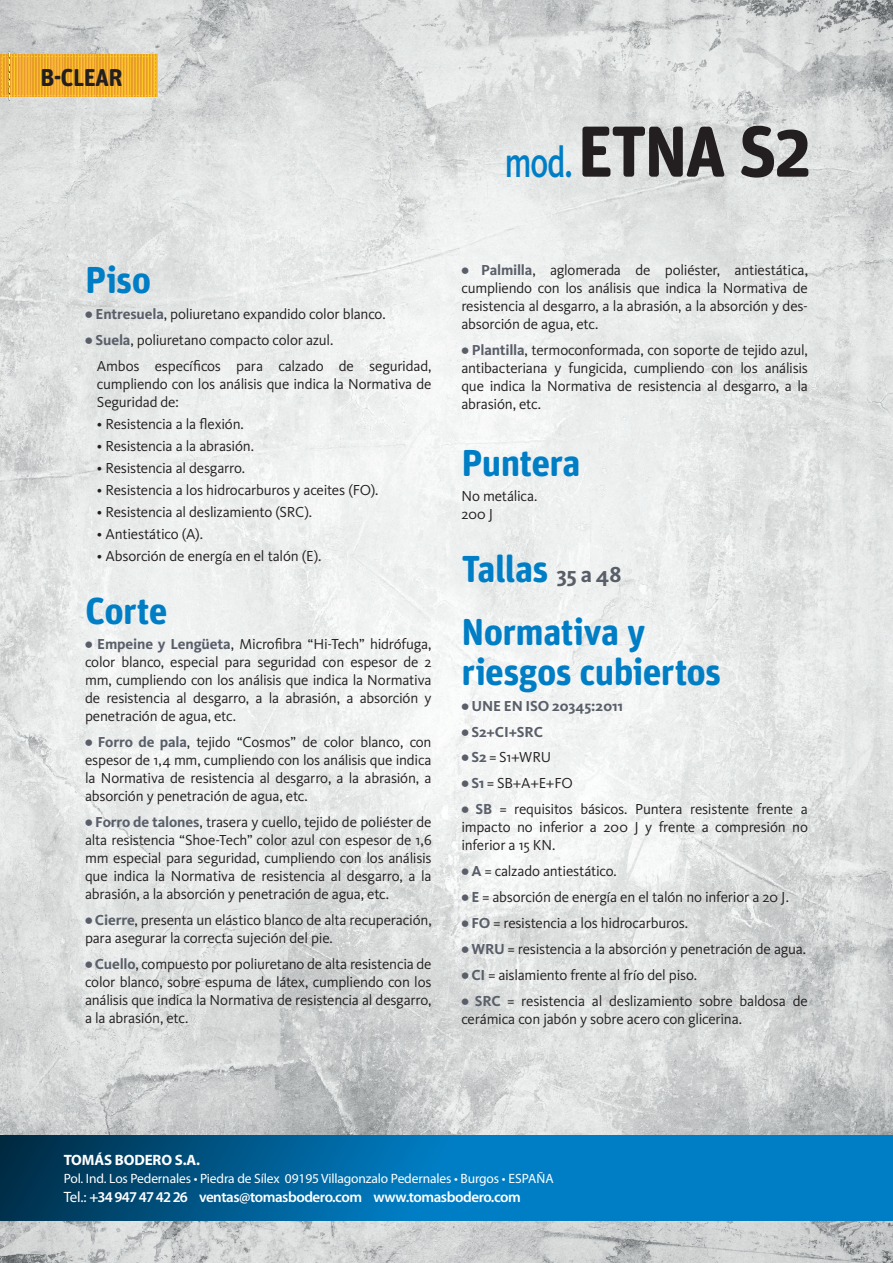
<style>
.page{position:relative;width:893px;height:1263px;background:#fff}
.page>*{position:absolute;margin:0;border:0;box-sizing:border-box;transform-origin:0 0}
.t1{font:700 72px "Unit Rounded OT";letter-spacing:-.04em;color:#231f20}
.t2{font:500 44.1px "Kievit OT";color:#007ec5;scale:.75 1}
.t3{font:700 37.5px "Unit Rounded OT";letter-spacing:-.02em;color:#007ec5}
.t4{font:700 24.3px "Unit Rounded OT";letter-spacing:-.03em;color:#231f20}
.t5{font:15px/18px "Kievit OT";letter-spacing:-.015em;color:#231f20;text-align:justify}
.t6{font:600 15px "Myriad Pro";letter-spacing:-.03em;color:#fff}
.t7{font:700 15px "Kievit OT";letter-spacing:-.005em;color:#5a5e69}
.t8{font:700 15px "Myriad Pro";letter-spacing:-.01em;color:#fff}
.t9{font:13.5px "Myriad Pro";letter-spacing:-.01em;color:#fff}
.s1{font-weight:900;color:#5a5e69}
.s2{font-weight:700;color:#5a5e69}
.s3{font-family:"Kievit OT";font-size:22.5px;color:#5a5e69}
.s4{font-weight:900}
.s5{font-weight:400}
</style>
<div class="page">
<img style="left:0;top:0;width:893px;height:1262px">
<svg style="left:1px;top:55px;width:1px;height:42px"></svg>
<hr style="left:155px;top:55px;width:2px;height:42px;background:#f4b427">
<svg style="left:2px;top:51px;width:154px;height:50px;background:#ecb244"></svg>
<div style="left:0;top:1135px;width:893px;height:85px;background:#007ec5"></div>
<svg style="left:0;top:1135px;width:420px;height:85px;background:#005484"></svg>
<p class="t4" style="left:41px;top:63px;width:84px">B-CLEAR</p>
<p class="t2" style="left:505px;top:135px;width:93px">mod.</p>
<p class="t1" style="left:577px;top:108px;width:236px">ETNA S2</p>
<p class="t3" style="left:85px;top:257px;width:68px">Piso</p>
<p class="t5" style="left:85px;top:305px;width:302px"><span class="s1">•</span> <span class="s2">Entresuela</span>, poliuretano expandido color blanco.</p>
<p class="t5" style="left:85px;top:331px;width:250px"><span class="s1">•</span> <span class="s2">Suela</span>, poliuretano compacto color azul.</p>
<p class="t5" style="left:97px;top:357px;width:336px">Ambos específicos para calzado de seguridad, cumpliendo con los análisis que indica la Normativa de Seguridad de:</p>
<p class="t5" style="left:97px;top:415px;width:148px">• Resistencia a la flexión.</p>
<p class="t5" style="left:97px;top:436px;width:159px">• Resistencia a la abrasión.</p>
<p class="t5" style="left:97px;top:458px;width:150px">• Resistencia al desgarro.</p>
<p class="t5" style="left:97px;top:480px;width:283px">• Resistencia a los hidrocarburos y aceites (FO).</p>
<p class="t5" style="left:97px;top:502px;width:217px">• Resistencia al deslizamiento (SRC).</p>
<p class="t5" style="left:97px;top:524px;width:108px">• Antiestático (A).</p>
<p class="t5" style="left:97px;top:546px;width:226px">• Absorción de energía en el talón (E).</p>
<p class="t3" style="left:85px;top:587px;width:84px">Corte</p>
<p class="t5" style="left:85px;top:635px;width:348px"><span class="s1">•</span> <span class="s2">Empeine y Lengüeta</span>, Microfibra “Hi-Tech” hidrófuga, color blanco, especial para seguridad con espesor de 2 mm, cumpliendo con los análisis que indica la Normativa de resistencia al desgarro, a la abrasión, a absorción y penetración de agua, etc.</p>
<p class="t5" style="left:85px;top:733px;width:348px"><span class="s1">•</span> <span class="s2">Forro de pala</span>, tejido “Cosmos” de color blanco, con espesor de 1,4 mm, cumpliendo con los análisis que indica la Normativa de resistencia al desgarro, a la abrasión, a absorción y penetración de agua, etc.</p>
<p class="t5" style="left:85px;top:813px;width:348px"><span class="s1">•</span> <span class="s2">Forro de talones</span>, trasera y cuello, tejido de poliéster de alta resistencia “Shoe-Tech” color azul con espesor de 1,6 mm especial para seguridad, cumpliendo con los análisis que indica la Normativa de resistencia al desgarro, a la abrasión, a la absorción y penetración de agua, etc.</p>
<p class="t5" style="left:85px;top:911px;width:348px"><span class="s1">•</span> <span class="s2">Cierre</span>, presenta un elástico blanco de alta recuperación, para asegurar la correcta sujeción del pie.</p>
<p class="t5" style="left:85px;top:955px;width:348px"><span class="s1">•</span> <span class="s2">Cuello</span>, compuesto por poliuretano de alta resistencia de color blanco, sobre espuma de látex, cumpliendo con los análisis que indica la Normativa de resistencia al desgarro, a la abrasión, etc.</p>
<p class="t5" style="left:461px;top:260px;width:348px"><span class="s1">•</span> <span class="s2">Palmilla</span>, aglomerada de poliéster, antiestática, cumpliendo con los análisis que indica la Normativa de resistencia al desgarro, a la abrasión, a la absorción y des&shy;absorción de agua, etc.</p>
<p class="t5" style="left:461px;top:340px;width:348px"><span class="s1">•</span> <span class="s2">Plantilla</span>, termoconformada, con soporte de tejido azul, antibacteriana y fungicida, cumpliendo con los análisis que indica la Normativa de resistencia al desgarro, a la abrasión, etc.</p>
<p class="t3" style="left:461px;top:440px;width:121px">Puntera</p>
<p class="t5" style="left:461px;top:487px;width:78px">No metálica.</p>
<p class="t5" style="left:461px;top:505px;width:33px">200 J</p>
<p class="t3" style="left:461px;top:546px;width:162px">Tallas <span class="s3">35 a 48</span></p>
<p class="t3" style="left:461px;top:609px;width:186px">Normativa y</p>
<p class="t3" style="left:461px;top:649px;width:261px">riesgos cubiertos</p>
<p class="t7" style="left:461px;top:696px;width:163px"><span class="s4">•</span> UNE EN ISO 20345:2011</p>
<p class="t7" style="left:461px;top:722px;width:83px"><span class="s4">•</span> S2+CI+SRC</p>
<p class="t5" style="left:461px;top:748px;width:91px"><span class="s1">•</span> <span class="s2">S2</span> = S1+WRU</p>
<p class="t5" style="left:461px;top:774px;width:113px"><span class="s1">•</span> <span class="s2">S1</span> = SB+A+E+FO</p>
<p class="t5" style="left:461px;top:800px;width:348px"><span class="s1">•</span> <span class="s2">SB</span> = requisitos básicos. Puntera resistente frente a impacto no inferior a 200 J y frente a compresión no inferior a 15 KN.</p>
<p class="t5" style="left:461px;top:862px;width:157px"><span class="s1">•</span> <span class="s2">A</span> = calzado antiestático.</p>
<p class="t5" style="left:461px;top:888px;width:329px"><span class="s1">•</span> <span class="s2">E</span> = absorción de energía en el talón no inferior a 20 J.</p>
<p class="t5" style="left:461px;top:914px;width:228px"><span class="s1">•</span> <span class="s2">FO</span> = resistencia a los hidrocarburos.</p>
<p class="t5" style="left:461px;top:940px;width:346px"><span class="s1">•</span> <span class="s2">WRU</span> = resistencia a la absorción y penetración de agua.</p>
<p class="t5" style="left:461px;top:966px;width:237px"><span class="s1">•</span> <span class="s2">CI</span> = aislamiento frente al frío del piso.</p>
<p class="t5" style="left:461px;top:992px;width:348px"><span class="s1">•</span> <span class="s2">SRC</span> = resistencia al deslizamiento sobre baldosa de cerámica con jabón y sobre acero con glicerina.</p>
<p class="t8" style="left:64px;top:1151px;width:138px">TOMÁS BODERO S.A.</p>
<p class="t9" style="left:64px;top:1171px;width:492px">Pol. Ind. Los Pedernales • Piedra de Sílex 09195 Villagonzalo Pedernales • Burgos • ESPAÑA</p>
<p class="t6" style="left:64px;top:1189px;width:459px"><span class="s5">Tel.:</span> +34 947 47 42 26 ventas@tomasbodero.com www.tomasbodero.com</p>
</div>
